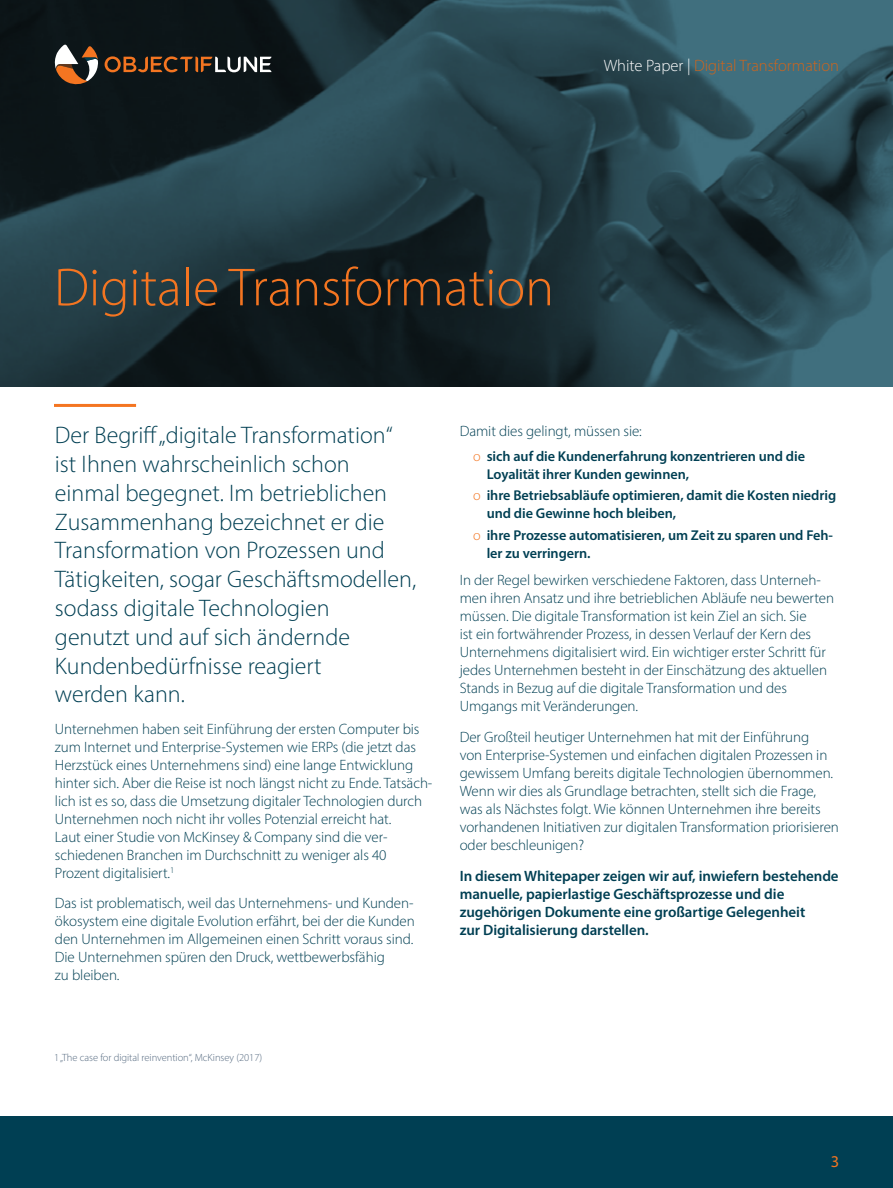
<style>
.page{position:relative;width:893px;height:1188px;background:#fff}
.page>*{position:absolute;margin:0;border:0;box-sizing:border-box;transform-origin:0 0}
.t1{font:300 54px "Myriad Pro";color:#f47521}
.t2{font:300 24px/28.8px "Myriad Pro";color:#003f53}
.t3{font:300 16.5px "Myriad Pro";color:#d1651b}
.t4{font:16.5px "Myriad Pro";color:#f47521}
.t5{font:300 15px/18px "Myriad Pro";letter-spacing:-.005em;color:#003f53}
.t6{font:600 15px/18px "Myriad Pro";letter-spacing:-.005em;color:#003f53}
.t7{font:600 14.25px/18px "Myriad Pro";letter-spacing:-.005em;color:#003f53}
.t8{font:300 10.5px "Myriad Pro";letter-spacing:-.005em;color:#556a80}
.s1{color:#fff}
.s2{font-weight:300;color:#f47521}
</style>
<div class="page">
<div style="left:0;top:1116px;width:893px;height:72px;background:#003f53"></div>
<hr style="left:54px;top:404px;width:82px;height:3px;background:#f47521">
<svg style="left:0;top:0;width:893px;height:387px;background:#213a42"></svg>
<svg style="left:54px;top:44px;width:44px;height:41px"></svg>
<svg style="left:105px;top:56px;width:166px;height:16px;background:#654b39"></svg>
<p class="t3" style="left:604px;top:55px;width:237px"><span class="s1">White Paper |</span> Digital Transformation</p>
<h1 class="t1" style="left:54px;top:255px;width:502px">Digitale Transformation</h1>
<p class="t2" style="left:55px;top:421px;width:363px">Der Begriff „digitale Transformation“ ist Ihnen wahrscheinlich schon einmal begegnet. Im betrieblichen<br>Zusammenhang bezeichnet er die<br>Transformation von Prozessen und<br>Tätigkeiten, sogar Geschäftsmodellen, sodass digitale Technologien<br>genutzt und auf sich ändernde<br>Kundenbedürfnisse reagiert<br>werden kann.</p>
<p class="t5" style="left:55px;top:719px;width:379px">Unternehmen haben seit Einführung der ersten Computer bis zum Internet und Enterprise-Systemen wie ERPs (die jetzt das Herzstück eines Unternehmens sind) eine lange Entwicklung hinter sich. Aber die Reise ist noch längst nicht zu Ende. Tatsäch&shy;lich ist es so, dass die Umsetzung digitaler Technologien durch Unternehmen noch nicht ihr volles Potenzial erreicht hat.<br>Laut einer Studie von McKinsey &amp; Company sind die ver&shy;schiedenen Branchen im Durchschnitt zu weniger als 40<br>Prozent digitalisiert.<sup>1</sup></p>
<p class="t5" style="left:55px;top:894px;width:361px">Das ist problematisch, weil das Unternehmens- und Kunden&shy;ökosystem eine digitale Evolution erfährt, bei der die Kunden den Unternehmen im Allgemeinen einen Schritt voraus sind.<br>Die Unternehmen spüren den Druck, wettbewerbsfähig<br>zu bleiben.</p>
<p class="t5" style="left:460px;top:422px;width:184px">Damit dies gelingt, müssen sie:</p>
<p class="t7" style="left:487px;top:447px;width:320px;text-indent:-13px"><span class="s2">o</span> sich auf die Kundenerfahrung konzentrieren und die<br>Loyalität ihrer Kunden gewinnen,</p>
<p class="t7" style="left:487px;top:486px;width:351px;text-indent:-13px"><span class="s2">o</span> ihre Betriebsabläufe optimieren, damit die Kosten niedrig und die Gewinne hoch bleiben,</p>
<p class="t7" style="left:487px;top:525px;width:348px;text-indent:-13px"><span class="s2">o</span> ihre Prozesse automatisieren, um Zeit zu sparen und Feh&shy;ler zu verringern.</p>
<p class="t5" style="left:460px;top:571px;width:376px">In der Regel bewirken verschiedene Faktoren, dass Unterneh&shy;men ihren Ansatz und ihre betrieblichen Abläufe neu bewerten müssen. Die digitale Transformation ist kein Ziel an sich. Sie<br>ist ein fortwährender Prozess, in dessen Verlauf der Kern des Unternehmens digitalisiert wird. Ein wichtiger erster Schritt für jedes Unternehmen besteht in der Einschätzung des aktuellen Stands in Bezug auf die digitale Transformation und des Umgangs mit Veränderungen.</p>
<p class="t5" style="left:460px;top:728px;width:381px">Der Großteil heutiger Unternehmen hat mit der Einführung<br>von Enterprise-Systemen und einfachen digitalen Prozessen in gewissem Umfang bereits digitale Technologien übernommen.<br>Wenn wir dies als Grundlage betrachten, stellt sich die Frage, was als Nächstes folgt. Wie können Unternehmen ihre bereits vorhandenen Initiativen zur digitalen Transformation priorisieren oder beschleunigen?</p>
<p class="t6" style="left:460px;top:866px;width:380px">In diesem Whitepaper zeigen wir auf, inwiefern bestehende manuelle, papierlastige Geschäftsprozesse und die zugehörigen Dokumente eine großartige Gelegenheit<br>zur Digitalisierung darstellen.</p>
<p class="t8" style="left:54px;top:1051px;width:210px">1 „The case for digital reinvention“, McKinsey (2017)</p>
<p class="t4" style="left:831px;top:1151px;width:10px">3</p>
</div>
